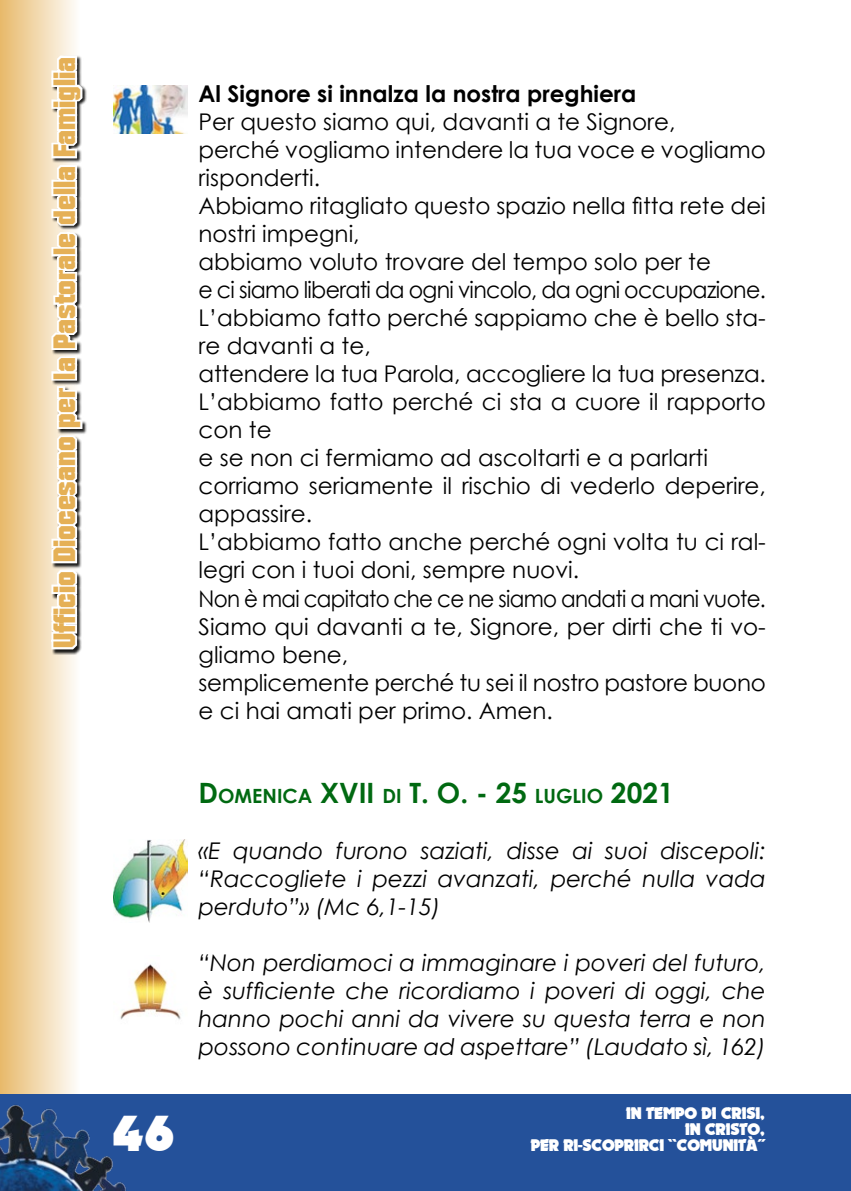
<style>
.page{position:relative;width:851px;height:1191px;background:#fff}
.page>*{position:absolute;margin:0;border:0;box-sizing:border-box;transform-origin:0 0}
.t1{font:48px "November";color:#fff}
.t2{font:30px "Autumn";color:#e5b056}
.t3{font:700 28px "Century Gothic";color:#006911}
.t4{font:23px/28px "Century Gothic";color:#000}
.t5{font:italic 23px/28px "Century Gothic";color:#000;text-align:justify}
.t6{font:700 23px "Century Gothic";color:#000}
.t7{font:16px/16px "November";letter-spacing:-.01em;color:#fff;text-align:right}
.s1{font-size:19.6px}
</style>
<div class="page">
<div style="left:0;top:0;width:79px;height:1191px;background:linear-gradient(to right,#e8b96a,#fefdfb)"></div>
<div style="left:0;top:1094px;width:850px;height:97px;background:#24519a"></div>
<hr style="left:850px;top:1094px;width:1px;height:97px;background:#24519a">
<img style="left:0;top:1105px;width:126px;height:86px">
<div style="left:52px;top:56px;width:35px;height:599px;background:#000;opacity:.9"></div>
<svg style="left:49px;top:384px;width:35px;height:267px"></svg>
<div style="left:51px;top:371px;width:26px;height:9px;border:4px solid #fff"></div>
<svg style="left:49px;top:192px;width:32px;height:183px"></svg>
<div style="left:51px;top:187px;width:26px;height:9px;border:4px solid #fff"></div>
<div style="left:51px;top:180px;width:26px;height:9px;border:4px solid #fff"></div>
<svg style="left:49px;top:83px;width:35px;height:101px"></svg>
<div style="left:51px;top:78px;width:26px;height:9px;border:4px solid #fff"></div>
<div style="left:57px;top:70px;width:20px;height:10px;border:4px solid #fff"></div>
<div style="left:51px;top:70px;width:9px;height:10px;border:4px solid #fff"></div>
<svg style="left:55px;top:54px;width:26px;height:21px"></svg>
<img style="left:113px;top:85px;width:74px;height:49px">
<img style="left:113px;top:839px;width:74px;height:83px">
<img style="left:120px;top:964px;width:61px;height:56px">
<h2 class="t2" style="left:45px;top:648px;width:593px;rotate:-90deg">Ufficio Diocesano per la Pastorale della Famiglia</h2>
<h1 class="t1" style="left:113px;top:1105px;width:63px">46</h1>
<p class="t6" style="left:198px;top:79px;width:439px">Al Signore si innalza la nostra preghiera</p>
<p class="t4" style="left:198px;top:108px;width:569px">Per questo siamo qui, davanti a te Signore,<br>perché vogliamo intendere la tua voce e vogliamo risponderti.<br>Abbiamo ritagliato questo spazio nella fitta rete dei nostri impegni,<br>abbiamo voluto trovare del tempo solo per te<br>e ci siamo liberati da ogni vincolo, da ogni occupazione.<br>L’abbiamo fatto perché sappiamo che è bello sta&shy;re davanti a te,<br>attendere la tua Parola, accogliere la tua presenza.<br>L’abbiamo fatto perché ci sta a cuore il rapporto con te<br>e se non ci fermiamo ad ascoltarti e a parlarti corriamo seriamente il rischio di vederlo deperire, appassire.<br>L’abbiamo fatto anche perché ogni volta tu ci ral&shy;legri con i tuoi doni, sempre nuovi.<br>Non è mai capitato che ce ne siamo andati a mani vuote.<br>Siamo qui davanti a te, Signore, per dirti che ti vo&shy;gliamo bene,<br>semplicemente perché tu sei il nostro pastore buono e ci hai amati per primo. Amen.</p>
<p class="t3" style="left:198px;top:775px;width:476px">D<span class="s1">OMENICA</span> XVII <span class="s1">DI</span> T. O. - 25 <span class="s1">LUGLIO</span> 2021</p>
<p class="t5" style="left:198px;top:836px;width:568px">«E quando furono saziati, disse ai suoi discepoli: “Raccogliete i pezzi avanzati, perché nulla vada perduto”» (Mc 6,1-15)</p>
<p class="t5" style="left:198px;top:948px;width:568px">“Non perdiamoci a immaginare i poveri del futuro, è sufficiente che ricordiamo i poveri di oggi, che hanno pochi anni da vivere su questa terra e non possono continuare ad aspettare” (Laudato sì, 162)</p>
<p class="t7" style="left:626px;top:1106px;width:140px">IN TEMPO DI CRISI,<br>IN CRISTO,</p>
<p class="t7" style="left:530px;top:1138px;width:235px">PER RI-SCOPRIRCI ``COMUNITÀ´´</p>
</div>
